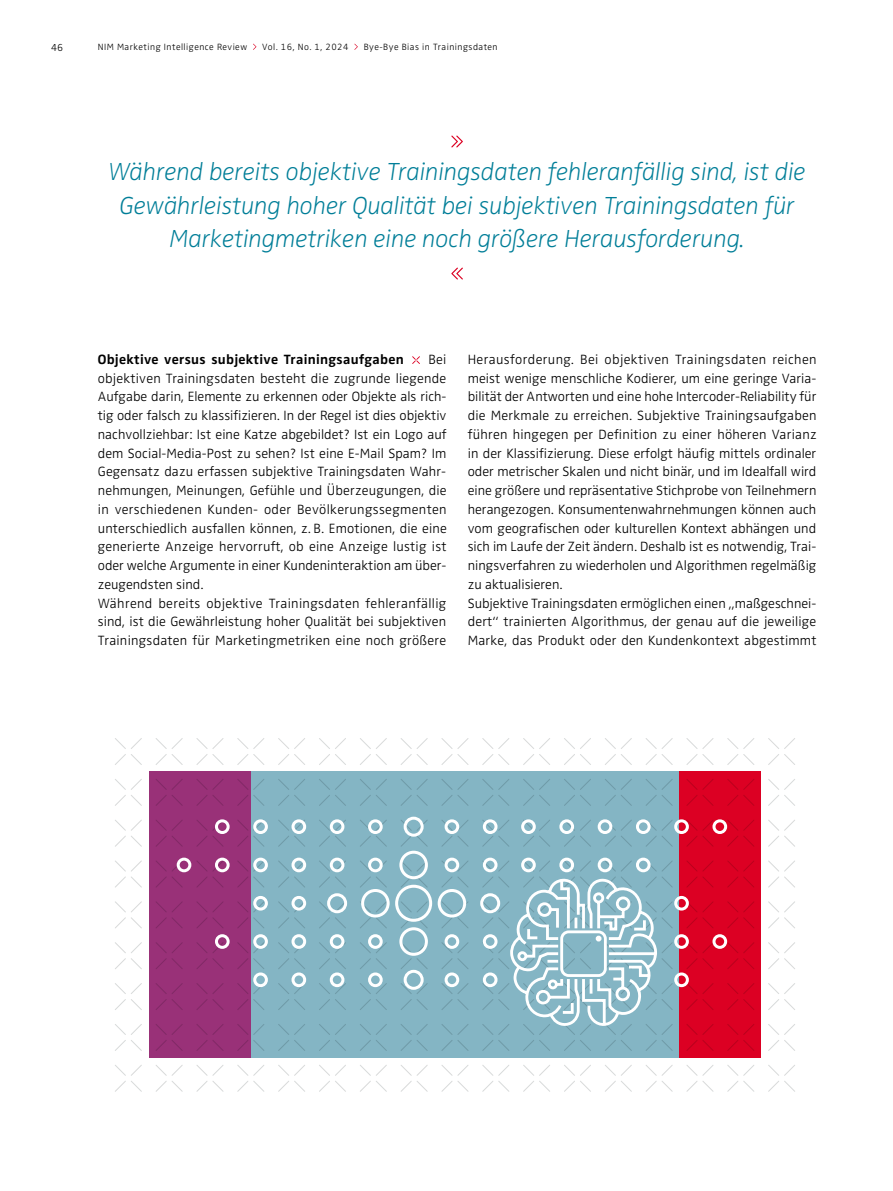
<style>
.page{position:relative;width:893px;height:1191px;background:#fff}
.page>*{position:absolute;margin:0;border:0;box-sizing:border-box;transform-origin:0 0}
.t1{font:italic 300 expanded 25.5px/33px "Zwo OT";letter-spacing:-.01em;color:#007e98;text-align:center}
.t2{font:300 13.8px/18.8px "Zwo OT";letter-spacing:.005em;color:#000}
.t3{font:700 13.8px "Zwo OT";letter-spacing:.02em;color:#000}
.t4{font:300 10.5px "Zwo OT";color:#000}
.t5{font:300 9.3px "Zwo OT";letter-spacing:.05em;color:#000}
</style>
<div class="page">
<div style="left:149px;top:771px;width:571px;height:286px;background:#84b5c4"></div>
<div style="left:149px;top:771px;width:102px;height:286px;background:#993178"></div>
<div style="left:679px;top:771px;width:81px;height:286px;background:#dc0023"></div>
<svg style="left:451px;top:136px;width:12px;height:11px"></svg>
<svg style="left:451px;top:268px;width:12px;height:11px"></svg>
<svg style="left:412px;top:356px;width:8px;height:8px"></svg>
<svg style="left:115px;top:1065px;width:27px;height:27px"></svg>
<svg style="left:115px;top:1024px;width:27px;height:27px"></svg>
<svg style="left:115px;top:983px;width:27px;height:27px"></svg>
<svg style="left:115px;top:942px;width:27px;height:27px"></svg>
<svg style="left:115px;top:901px;width:27px;height:28px"></svg>
<svg style="left:115px;top:860px;width:27px;height:28px"></svg>
<svg style="left:115px;top:820px;width:27px;height:27px"></svg>
<svg style="left:115px;top:779px;width:27px;height:27px"></svg>
<svg style="left:115px;top:738px;width:27px;height:27px"></svg>
<svg style="left:156px;top:1065px;width:27px;height:27px"></svg>
<svg style="left:156px;top:1024px;width:27px;height:27px"></svg>
<svg style="left:156px;top:983px;width:27px;height:27px"></svg>
<svg style="left:156px;top:942px;width:19px;height:27px"></svg>
<svg style="left:156px;top:902px;width:19px;height:26px"></svg>
<svg style="left:156px;top:861px;width:19px;height:26px"></svg>
<svg style="left:156px;top:820px;width:19px;height:27px"></svg>
<svg style="left:156px;top:779px;width:27px;height:27px"></svg>
<svg style="left:156px;top:738px;width:27px;height:27px"></svg>
<svg style="left:196px;top:1065px;width:28px;height:27px"></svg>
<svg style="left:197px;top:1024px;width:26px;height:27px"></svg>
<svg style="left:197px;top:991px;width:26px;height:19px"></svg>
<svg style="left:197px;top:779px;width:26px;height:27px"></svg>
<svg style="left:196px;top:738px;width:28px;height:27px"></svg>
<svg style="left:237px;top:1065px;width:27px;height:27px"></svg>
<svg style="left:237px;top:1024px;width:27px;height:27px"></svg>
<svg style="left:237px;top:991px;width:27px;height:19px"></svg>
<svg style="left:237px;top:779px;width:27px;height:27px"></svg>
<svg style="left:237px;top:738px;width:27px;height:27px"></svg>
<svg style="left:278px;top:1065px;width:27px;height:27px"></svg>
<svg style="left:278px;top:1024px;width:27px;height:27px"></svg>
<svg style="left:278px;top:991px;width:27px;height:19px"></svg>
<svg style="left:278px;top:779px;width:27px;height:27px"></svg>
<svg style="left:278px;top:738px;width:27px;height:27px"></svg>
<svg style="left:319px;top:1065px;width:27px;height:27px"></svg>
<svg style="left:319px;top:1024px;width:27px;height:27px"></svg>
<svg style="left:319px;top:991px;width:27px;height:19px"></svg>
<svg style="left:319px;top:779px;width:27px;height:27px"></svg>
<svg style="left:319px;top:738px;width:27px;height:27px"></svg>
<svg style="left:360px;top:1065px;width:27px;height:27px"></svg>
<svg style="left:360px;top:1024px;width:27px;height:27px"></svg>
<svg style="left:360px;top:991px;width:27px;height:19px"></svg>
<svg style="left:360px;top:779px;width:27px;height:27px"></svg>
<svg style="left:360px;top:738px;width:27px;height:27px"></svg>
<svg style="left:401px;top:1065px;width:27px;height:27px"></svg>
<svg style="left:401px;top:1024px;width:27px;height:27px"></svg>
<svg style="left:401px;top:991px;width:27px;height:19px"></svg>
<svg style="left:401px;top:779px;width:27px;height:27px"></svg>
<svg style="left:401px;top:738px;width:27px;height:27px"></svg>
<svg style="left:441px;top:1065px;width:28px;height:27px"></svg>
<svg style="left:441px;top:1024px;width:28px;height:27px"></svg>
<svg style="left:441px;top:991px;width:28px;height:19px"></svg>
<svg style="left:441px;top:779px;width:28px;height:27px"></svg>
<svg style="left:441px;top:738px;width:28px;height:27px"></svg>
<svg style="left:482px;top:1065px;width:27px;height:27px"></svg>
<svg style="left:482px;top:779px;width:27px;height:27px"></svg>
<svg style="left:482px;top:738px;width:27px;height:27px"></svg>
<svg style="left:523px;top:1065px;width:27px;height:27px"></svg>
<svg style="left:523px;top:779px;width:27px;height:27px"></svg>
<svg style="left:523px;top:738px;width:27px;height:27px"></svg>
<svg style="left:564px;top:1065px;width:27px;height:27px"></svg>
<svg style="left:564px;top:779px;width:27px;height:27px"></svg>
<svg style="left:564px;top:738px;width:27px;height:27px"></svg>
<svg style="left:605px;top:1065px;width:27px;height:27px"></svg>
<svg style="left:605px;top:779px;width:27px;height:27px"></svg>
<svg style="left:605px;top:738px;width:27px;height:27px"></svg>
<svg style="left:646px;top:1065px;width:27px;height:27px"></svg>
<svg style="left:646px;top:779px;width:27px;height:27px"></svg>
<svg style="left:646px;top:738px;width:27px;height:27px"></svg>
<svg style="left:686px;top:1065px;width:28px;height:27px"></svg>
<svg style="left:686px;top:1024px;width:28px;height:27px"></svg>
<svg style="left:686px;top:991px;width:28px;height:19px"></svg>
<svg style="left:686px;top:779px;width:28px;height:27px"></svg>
<svg style="left:686px;top:738px;width:28px;height:27px"></svg>
<svg style="left:727px;top:1065px;width:27px;height:27px"></svg>
<svg style="left:727px;top:1024px;width:27px;height:27px"></svg>
<svg style="left:727px;top:983px;width:27px;height:27px"></svg>
<svg style="left:729px;top:942px;width:25px;height:27px"></svg>
<svg style="left:729px;top:901px;width:25px;height:27px"></svg>
<svg style="left:729px;top:861px;width:25px;height:27px"></svg>
<svg style="left:729px;top:820px;width:25px;height:27px"></svg>
<svg style="left:727px;top:779px;width:27px;height:27px"></svg>
<svg style="left:727px;top:738px;width:27px;height:27px"></svg>
<svg style="left:768px;top:1065px;width:27px;height:27px"></svg>
<svg style="left:768px;top:1024px;width:27px;height:27px"></svg>
<svg style="left:768px;top:983px;width:27px;height:27px"></svg>
<svg style="left:768px;top:942px;width:27px;height:27px"></svg>
<svg style="left:768px;top:901px;width:27px;height:28px"></svg>
<svg style="left:768px;top:860px;width:27px;height:28px"></svg>
<svg style="left:768px;top:820px;width:27px;height:27px"></svg>
<svg style="left:768px;top:779px;width:27px;height:27px"></svg>
<svg style="left:768px;top:738px;width:27px;height:27px"></svg>
<svg style="left:175px;top:816px;width:554px;height:175px"></svg>
<svg style="left:481px;top:859px;width:193px;height:192px"></svg>
<svg style="left:253px;top:44px;width:3px;height:6px"></svg>
<svg style="left:354px;top:44px;width:4px;height:6px"></svg>
<p class="t4" style="left:51px;top:41px;width:14px">46</p>
<p class="t5" style="left:98px;top:41px;width:151px">NIM Marketing Intelligence Review</p>
<p class="t5" style="left:262px;top:41px;width:88px">Vol. 16, No. 1, 2024</p>
<p class="t5" style="left:364px;top:41px;width:135px">Bye-Bye Bias in Trainingsdaten</p>
<h1 class="t1" style="left:108px;top:156px;width:699px">Während bereits objektive Trainingsdaten fehleranfällig sind, ist die<br>Gewährleistung hoher Qualität bei subjektiven Trainingsdaten für<br>Marketingmetriken eine noch größere Herausforderung.</h1>
<p class="t3" style="left:98px;top:351px;width:308px">Objektive versus subjektive Trainingsaufgaben</p>
<p class="t2" style="left:98px;top:350px;width:350px;text-indent:331px">Bei objektiven Trainingsdaten besteht die zugrunde liegende Aufgabe darin, Elemente zu erkennen oder Objekte als rich&shy;tig oder falsch zu klassifizieren. In der Regel ist dies objektiv nachvollziehbar: Ist eine Katze abgebildet? Ist ein Logo auf dem Social-Media-Post zu sehen? Ist eine E-Mail Spam? Im Gegensatz dazu erfassen subjektive Trainingsdaten Wahr&shy;nehmungen, Meinungen, Gefühle und Überzeugungen, die in verschiedenen Kunden- oder Bevölkerungssegmenten unterschiedlich ausfallen können, z. B. Emotionen, die eine generierte Anzeige hervorruft, ob eine Anzeige lustig ist oder welche Argumente in einer Kundeninteraktion am über&shy;zeugendsten sind.<br>Während bereits objektive Trainingsdaten fehleranfällig sind, ist die Gewährleistung hoher Qualität bei subjektiven Trainingsdaten für Marketingmetriken eine noch größere</p>
<p class="t2" style="left:468px;top:350px;width:350px">Herausforderung. Bei objektiven Trainingsdaten reichen meist wenige menschliche Kodierer, um eine geringe Varia&shy;bilität der Antworten und eine hohe Intercoder-Reliability für die Merkmale zu erreichen. Subjektive Trainingsaufgaben führen hingegen per Definition zu einer höheren Varianz in der Klassifizierung. Diese erfolgt häufig mittels ordinaler oder metrischer Skalen und nicht binär, und im Idealfall wird eine größere und repräsentative Stichprobe von Teilnehmern herangezogen. Konsumentenwahrnehmungen können auch vom geografischen oder kulturellen Kontext abhängen und sich im Laufe der Zeit ändern. Deshalb ist es notwendig, Trai&shy;ningsverfahren zu wiederholen und Algorithmen regelmäßig zu aktualisieren.<br>Subjektive Trainingsdaten ermöglichen einen „maßgeschnei&shy;dert“ trainierten Algorithmus, der genau auf die jeweilige Marke, das Produkt oder den Kundenkontext abgestimmt</p>
</div>
